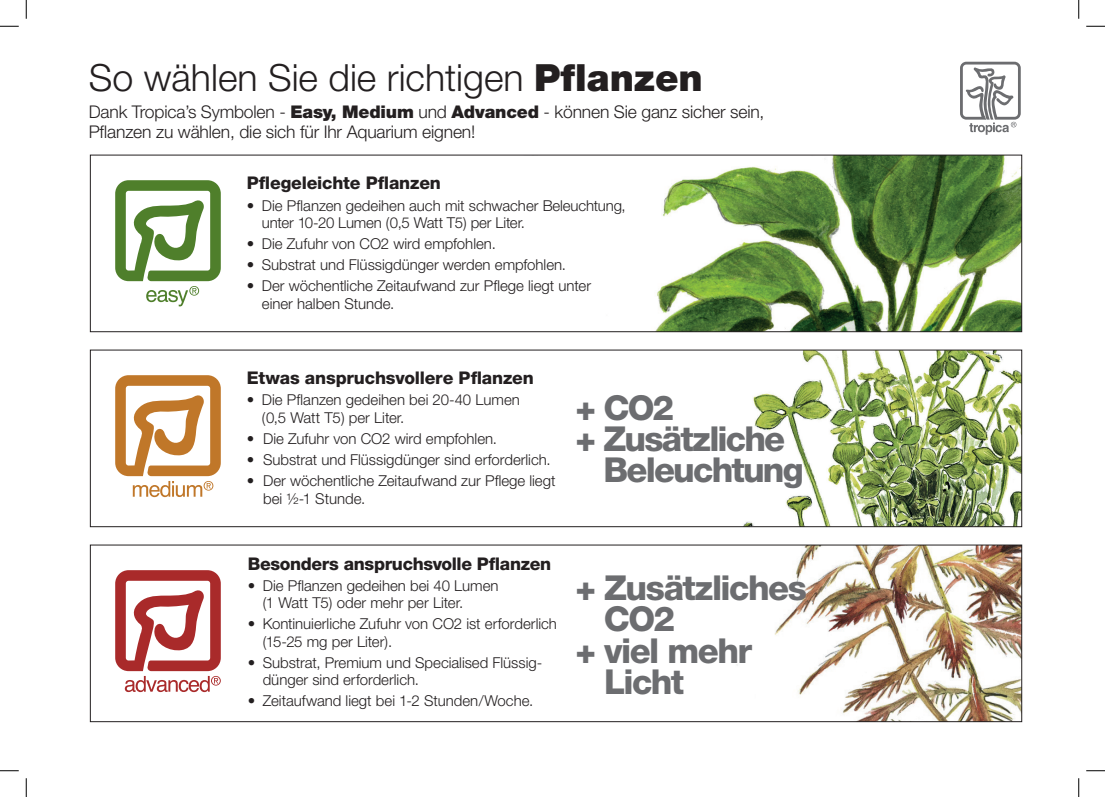
<style>
.page{position:relative;width:1105px;height:797px;background:#fff}
.page>*{position:absolute;margin:0;border:0;box-sizing:border-box;transform-origin:0 0}
.t1{font:300 37.5px "Helvetica Neue";color:#231f20}
.t2{font:800 34.38px "Helvetica Neue";letter-spacing:-.05em;color:#6c6d70}
.t3{font:300 17.5px/20px "Helvetica Neue";letter-spacing:-.01em;color:#231f20}
.t4{font:800 17.5px "Helvetica Neue";letter-spacing:-.015em;color:#231f20}
.t5{font:300 15px/17.5px "Helvetica Neue";color:#231f20}
.s1{font-weight:900}
.s2{font-weight:100}
</style>
<div class="page">
<img style="left:656px;top:157px;width:364px;height:173px">
<div style="left:90px;top:155px;width:932px;height:177px;border:1px solid #231f20"></div>
<img style="left:743px;top:352px;width:277px;height:173px">
<div style="left:90px;top:350px;width:932px;height:177px;border:1px solid #231f20"></div>
<img style="left:736px;top:547px;width:284px;height:172px">
<div style="left:511px;top:156px;width:80px;height:23px;background:#fff"></div>
<svg style="left:115px;top:180px;width:106px;height:126px"></svg>
<svg style="left:115px;top:375px;width:106px;height:122px"></svg>
<svg style="left:115px;top:570px;width:106px;height:122px"></svg>
<svg style="left:960px;top:62px;width:61px;height:73px"></svg>
<svg style="left:0;top:25px;width:19px;height:2px"></svg>
<svg style="left:1086px;top:25px;width:19px;height:2px"></svg>
<svg style="left:0;top:770px;width:19px;height:1px"></svg>
<svg style="left:1086px;top:770px;width:19px;height:1px"></svg>
<svg style="left:25px;top:0;width:2px;height:19px"></svg>
<svg style="left:25px;top:778px;width:2px;height:19px"></svg>
<svg style="left:1078px;top:0;width:1px;height:19px"></svg>
<svg style="left:1078px;top:778px;width:1px;height:19px"></svg>
<h1 class="t1" style="left:89px;top:55px;width:616px">So wählen Sie die richtigen <span class="s1">Pflanzen</span></h1>
<p class="t3" style="left:89px;top:102px;width:677px">Dank Tropica’s Symbolen - <span class="s1">Easy, Medium</span> und <span class="s1">Advanced</span> - können Sie ganz sicher sein,<br>Pflanzen zu wählen, die sich für Ihr Aquarium eignen!</p>
<p class="t4" style="left:247px;top:173px;width:196px">Pflegeleichte Pflanzen</p>
<p class="t5" style="left:262px;top:196px;width:365px;text-indent:-15px"><span class="s2">•</span> Die Pflanzen gedeihen auch mit schwacher Beleuchtung, unter 10-20 Lumen (0,5 Watt T5) per Liter.</p>
<p class="t5" style="left:247px;top:235px;width:250px">• Die Zufuhr von CO2 wird empfohlen.</p>
<p class="t5" style="left:247px;top:256px;width:321px">• Substrat und Flüssigdünger werden empfohlen.</p>
<p class="t5" style="left:262px;top:277px;width:331px;text-indent:-15px">• Der wöchentliche Zeitaufwand zur Pflege liegt unter einer halben Stunde.</p>
<p class="t4" style="left:247px;top:368px;width:289px">Etwas anspruchsvollere Pflanzen</p>
<p class="t5" style="left:262px;top:391px;width:260px;text-indent:-15px"><span class="s2">•</span> Die Pflanzen gedeihen bei 20-40 Lumen (0,5 Watt T5) per Liter.</p>
<p class="t5" style="left:247px;top:429px;width:252px">• Die Zufuhr von CO2 wird empfohlen.</p>
<p class="t5" style="left:247px;top:450px;width:305px">• Substrat und Flüssigdünger sind erforderlich.</p>
<p class="t5" style="left:263px;top:472px;width:294px;text-indent:-16px">• Der wöchentliche Zeitaufwand zur Pflege liegt bei ½-1 Stunde.</p>
<h2 class="t2" style="left:575px;top:387px;width:100px">+ CO2</h2>
<h2 class="t2" style="left:575px;top:418px;width:211px">+ Zusätzliche</h2>
<h2 class="t2" style="left:603px;top:449px;width:202px">Beleuchtung</h2>
<p class="t4" style="left:248px;top:553px;width:305px">Besonders anspruchsvolle Pflanzen</p>
<p class="t5" style="left:263px;top:576px;width:237px;text-indent:-15px"><span class="s2">•</span> Die Pflanzen gedeihen bei 40 Lumen (1 Watt T5) oder mehr per Liter.</p>
<p class="t5" style="left:263px;top:615px;width:296px;text-indent:-15px">• Kontinuierliche Zufuhr von CO2 ist erforderlich (15-25 mg per Liter).</p>
<p class="t5" style="left:263px;top:653px;width:281px;text-indent:-15px">• Substrat, Premium und Specialised Flüssig&shy;dünger sind erforderlich.</p>
<p class="t5" style="left:248px;top:692px;width:287px">• Zeitaufwand liegt bei 1-2 Stunden/Woche.</p>
<h2 class="t2" style="left:575px;top:567px;width:233px">+ Zusätzliches</h2>
<h2 class="t2" style="left:604px;top:598px;width:73px">CO2</h2>
<h2 class="t2" style="left:575px;top:630px;width:178px">+ viel mehr</h2>
<h2 class="t2" style="left:604px;top:661px;width:82px">Licht</h2>
</div>
